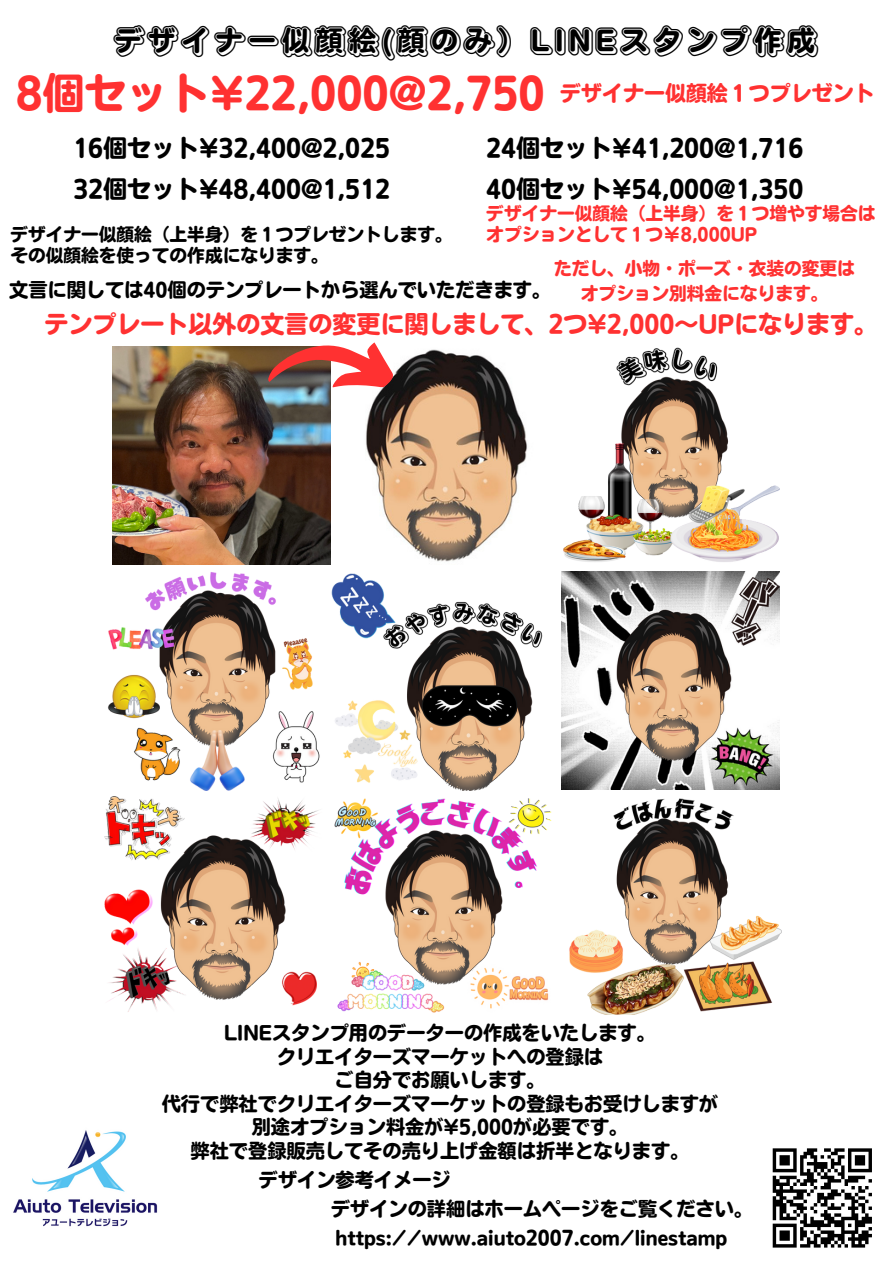
<style>
.page{position:relative;width:893px;height:1264px;background:#fff}
.page>*{position:absolute;margin:0;border:0;box-sizing:border-box;transform-origin:0 0}
.t1{font:42px "Nud Motoya Maru Std W6";color:#ff3131}
.t2{font:33.45px "Mty Sousyoku Em Mr Jis W6";color:#000}
.t3{font:24px "Nud Motoya Maru Std W6";color:#000}
.t4{font:24px "Nud Motoya Maru Std W6";color:#ff3131}
.t5{font:21px "Nud Motoya Maru Std W6";color:#ff3131}
.t6{font:19.2px "Nud Motoya Maru Std W6";color:#000}
.t7{font:17.7px "Nud Motoya Maru Std W6";color:#ff3131}
.t8{font:17.7px "Nud Motoya Maru Std W6";color:#000}
</style>
<div class="page">
<img style="left:113px;top:346px;width:218px;height:218px">
<img style="left:366px;top:349px;width:162px;height:213px">
<img style="left:563px;top:347px;width:216px;height:215px">
<img style="left:108px;top:572px;width:212px;height:218px">
<img style="left:331px;top:573px;width:212px;height:217px">
<img style="left:561px;top:571px;width:218px;height:218px">
<img style="left:105px;top:796px;width:214px;height:216px">
<img style="left:334px;top:798px;width:218px;height:215px">
<img style="left:569px;top:798px;width:212px;height:216px">
<svg style="left:772px;top:1148px;width:100px;height:100px"></svg>
<svg style="left:268px;top:342px;width:125px;height:45px"></svg>
<img style="left:13px;top:1130px;width:145px;height:97px">
<p class="t2" style="left:113px;top:25px;width:708px">デザイナー似顔絵(顔のみ）LINEスタンプ作成</p>
<p class="t1" style="left:16px;top:72px;width:530px">8個セット¥22,000@2,750</p>
<p class="t3" style="left:73px;top:136px;width:318px">16個セット¥32,400@2,025</p>
<p class="t3" style="left:486px;top:136px;width:318px">24個セット¥41,200@1,716</p>
<p class="t3" style="left:73px;top:176px;width:318px">32個セット¥48,400@1,512</p>
<p class="t3" style="left:486px;top:176px;width:318px">40個セット¥54,000@1,350</p>
<p class="t5" style="left:560px;top:82px;width:316px">デザイナー似顔絵１つプレゼント</p>
<p class="t7" style="left:486px;top:204px;width:391px">デザイナー似顔絵（上半身）を１つ増やす場合は</p>
<p class="t7" style="left:486px;top:225px;width:272px">オプションとして１つ￥8,000UP</p>
<p class="t8" style="left:10px;top:225px;width:444px">デザイナー似顔絵（上半身）を１つプレゼントします。</p>
<p class="t8" style="left:10px;top:246px;width:320px">その似顔絵を使っての作成になります。</p>
<p class="t7" style="left:554px;top:259px;width:302px">ただし、小物・ポーズ・衣装の変更は</p>
<p class="t7" style="left:580px;top:284px;width:249px">オプション別料金になります。</p>
<p class="t6" style="left:9px;top:280px;width:543px">文言に関しては40個のテンプレートから選んでいただきます。</p>
<p class="t4" style="left:45px;top:312px;width:834px">テンプレート以外の文言の変更に関しまして、2つ¥2,000〜UPになります。</p>
<p class="t6" style="left:224px;top:1023px;width:433px">LINEスタンプ用のデーターの作成をいたします。</p>
<p class="t6" style="left:277px;top:1046px;width:328px">クリエイターズマーケットへの登録は</p>
<p class="t6" style="left:334px;top:1070px;width:212px">ご自分でお願いします。</p>
<p class="t6" style="left:162px;top:1093px;width:558px">代行で弊社でクリエイターズマーケットの登録もお受けしますが</p>
<p class="t6" style="left:252px;top:1117px;width:378px">別途オプション料金が¥5,000が必要です。</p>
<p class="t6" style="left:190px;top:1141px;width:500px">弊社で登録販売してその売り上げ金額は折半となります。</p>
<p class="t6" style="left:259px;top:1170px;width:193px">デザイン参考イメージ</p>
<p class="t6" style="left:331px;top:1198px;width:423px">デザインの詳細はホームページをご覧ください。</p>
<p class="t6" style="left:335px;top:1227px;width:393px">https://www.aiuto2007.com/linestamp</p>
</div>
